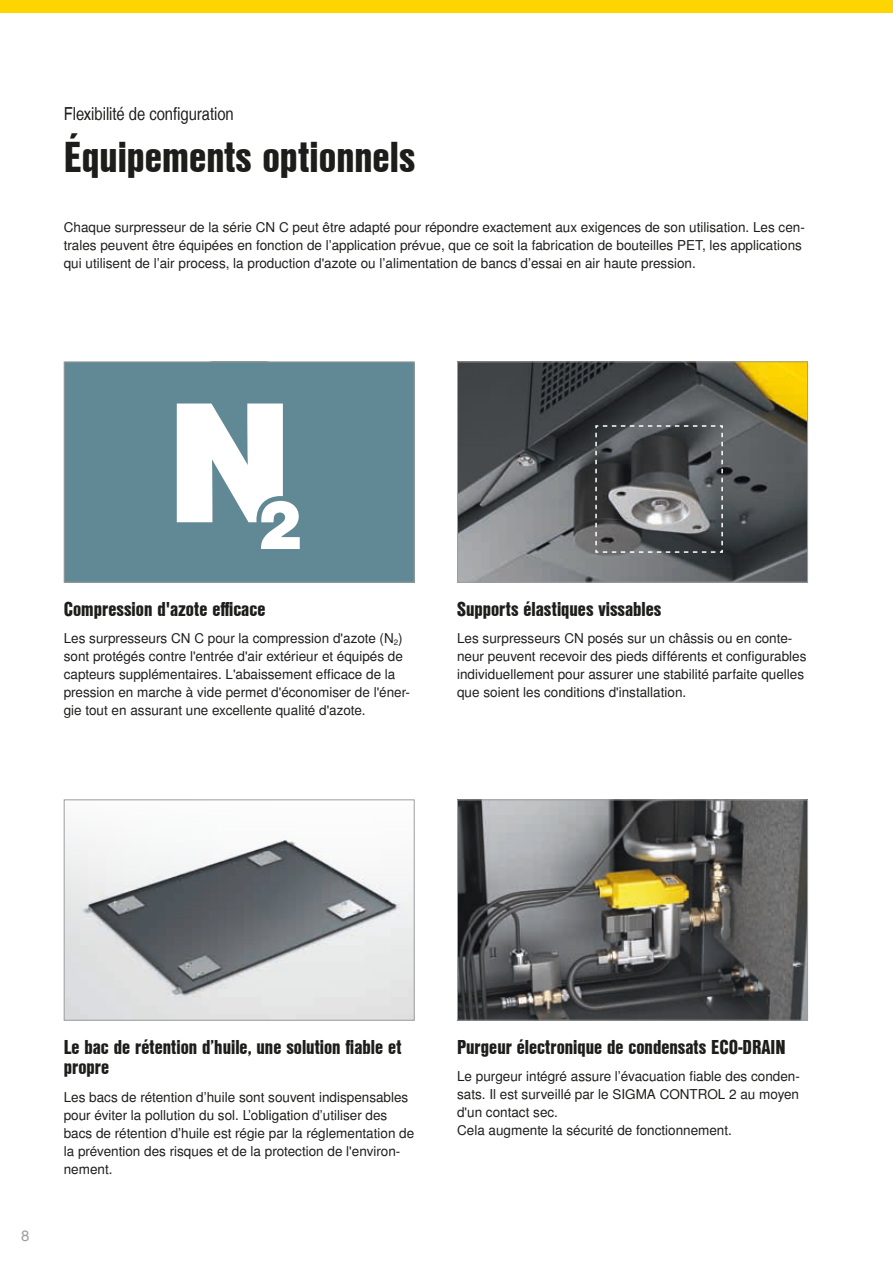
<style>
.page{position:relative;width:893px;height:1263px;background:#fff}
.page>*{position:absolute;margin:0;border:0;box-sizing:border-box;transform-origin:0 0}
.t1{font:42px "Nimbus San L Bla Con";color:#1d1d1b}
.t2{font:19.5px/19.5px "Nimbus San L Bla Con";color:#1d1d1b}
.t3{font:18px "Nimbus San L Reg Con";color:#1d1d1b}
.t4{font:15px "Nimbus San L";color:#9d9d9d}
.t5{font:13.5px/18px "Nimbus San L";color:#1d1d1b}
</style>
<div class="page">
<img style="left:66px;top:836px;width:347px;height:182px">
<div style="left:64px;top:799px;width:351px;height:221px;border:1px solid #9d9d9d"></div>
<div style="left:64px;top:362px;width:350px;height:220px;background:#618995"></div>
<svg style="left:177px;top:403px;width:123px;height:146px"></svg>
<div style="left:64px;top:361px;width:351px;height:222px;border:1px solid #9d9d9d"></div>
<img style="left:459px;top:363px;width:347px;height:218px">
<div style="left:457px;top:361px;width:351px;height:222px;border:1px solid #9d9d9d"></div>
<div style="left:0;top:0;width:893px;height:13px;background:#ffd500"></div>
<svg style="left:595px;top:424px;width:129px;height:130px;background:#606163"></svg>
<img style="left:459px;top:801px;width:347px;height:217px">
<div style="left:457px;top:799px;width:351px;height:221px;border:1px solid #9d9d9d"></div>
<h3 class="t3" style="left:64px;top:103px;width:172px">Flexibilité de configuration</h3>
<h1 class="t1" style="left:64px;top:126px;width:353px">Équipements optionnels</h1>
<p class="t5" style="left:64px;top:219px;width:743px">Chaque surpresseur de la série CN C peut être adapté pour répondre exactement aux exigences de son utilisation. Les cen&shy;trales peuvent être équipées en fonction de l’application prévue, que ce soit la fabrication de bouteilles PET, les applications qui utilisent de l’air process, la production d'azote ou l’alimentation de bancs d’essai en air haute pression.</p>
<h2 class="t2" style="left:64px;top:599px;width:203px">Compression d'azote efficace</h2>
<p class="t5" style="left:64px;top:630px;width:348px">Les surpresseurs CN C pour la compression d'azote (N<sub>2</sub>) sont protégés contre l'entrée d'air extérieur et équipés de capteurs supplémentaires. L'abaissement efficace de la pression en marche à vide permet d'économiser de l'éner&shy;gie tout en assurant une excellente qualité d'azote.</p>
<h2 class="t2" style="left:457px;top:599px;width:206px">Supports élastiques vissables</h2>
<p class="t5" style="left:457px;top:630px;width:351px">Les surpresseurs CN posés sur un châssis ou en conte&shy;neur peuvent recevoir des pieds différents et configurables individuellement pour assurer une stabilité parfaite quelles que soient les conditions d'installation.</p>
<p class="t4" style="left:21px;top:1226px;width:10px">8</p>
<h2 class="t2" style="left:64px;top:1037px;width:339px">Le bac de rétention d’huile, une solution fiable et propre</h2>
<p class="t5" style="left:64px;top:1089px;width:352px">Les bacs de rétention d’huile sont souvent indispensables pour éviter la pollution du sol. L’obligation d’utiliser des bacs de rétention d’huile est régie par la réglementation de la prévention des risques et de la protection de l'environ&shy;nement.</p>
<h2 class="t2" style="left:457px;top:1037px;width:330px">Purgeur électronique de condensats ECO-DRAIN</h2>
<p class="t5" style="left:457px;top:1068px;width:344px">Le purgeur intégré assure l’évacuation fiable des conden&shy;sats. Il est surveillé par le SIGMA CONTROL 2 au moyen d'un contact sec.<br>Cela augmente la sécurité de fonctionnement.</p>
</div>
